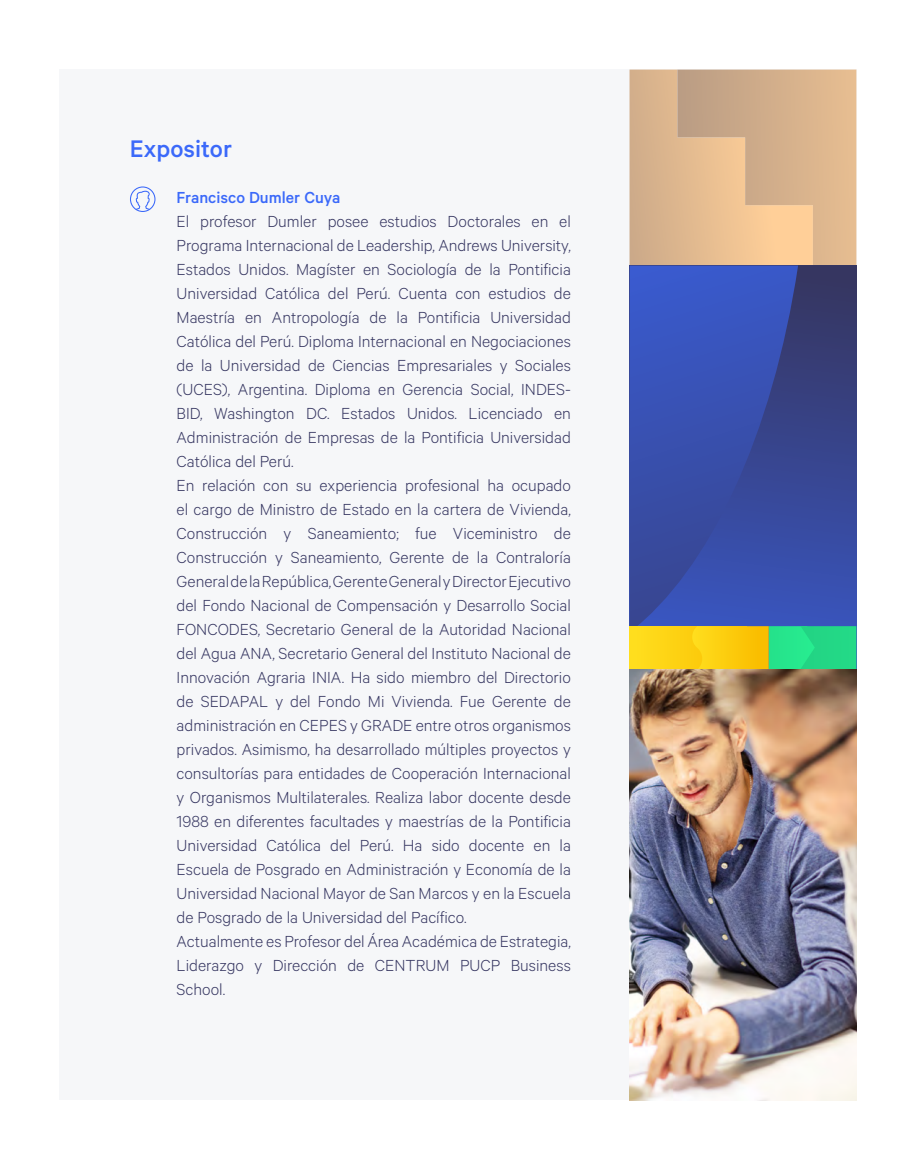
<style>
.page{position:relative;width:915px;height:1170px;background:#fff}
.page>*{position:absolute;margin:0;border:0;box-sizing:border-box;transform-origin:0 0}
.t1{font:500 27px "Calibre";color:#3b69fa}
.t2{font:300 18px/24px "Calibre";color:#363661}
.t3{font:500 18px "Calibre";color:#3b69fa}
</style>
<div class="page">
<div style="left:59px;top:70px;width:797px;height:1030px;background:#f6f7f9"></div>
<svg style="left:130px;top:186px;width:25px;height:26px"></svg>
<svg style="left:629px;top:70px;width:227px;height:195px;background:#dcb68e"></svg>
<svg style="left:797px;top:265px;width:59px;height:361px;background:#37448b"></svg>
<svg style="left:629px;top:265px;width:168px;height:361px;background:#384fae"></svg>
<div style="left:629px;top:626px;width:117px;height:43px;background:#fed617"></div>
<svg style="left:697px;top:626px;width:159px;height:43px"></svg>
<img style="left:629px;top:669px;width:227px;height:431px">
<h1 class="t1" style="left:130px;top:132px;width:104px">Expositor</h1>
<p class="t3" style="left:176px;top:187px;width:165px">Francisco Dumler Cuya</p>
<p class="t2" style="left:176px;top:208px;width:395px">El profesor Dumler posee estudios Doctorales en el Programa Internacional de Leadership, Andrews University, Estados Unidos. Magíster en Sociología de la Pontificia Universidad Católica del Perú. Cuenta con estudios de Maestría en Antropología de la Pontificia Universidad Católica del Perú. Diploma Internacional en Negociaciones de la Universidad de Ciencias Empresariales y Sociales (UCES), Argentina. Diploma en Gerencia Social, INDES-BID, Washington DC. Estados Unidos. Licenciado en Administración de Empresas de la Pontificia Universidad Católica del Perú.<br>En relación con su experiencia profesional ha ocupado el cargo de Ministro de Estado en la cartera de Vivienda, Construcción y Saneamiento; fue Viceministro de Construcción y Saneamiento, Gerente de la Contraloría General de la República, Gerente General y Director Ejecutivo del Fondo Nacional de Compensación y Desarrollo Social FONCODES, Secretario General de la Autoridad Nacional del Agua ANA, Secretario General del Instituto Nacional de Innovación Agraria INIA. Ha sido miembro del Directorio de SEDAPAL y del Fondo Mi Vivienda. Fue Gerente de administración en CEPES y GRADE entre otros organismos privados. Asimismo, ha desarrollado múltiples proyectos y consultorías para entidades de Cooperación Internacional y Organismos Multilaterales. Realiza labor docente desde 1988 en diferentes facultades y maestrías de la Pontificia Universidad Católica del Perú. Ha sido docente en la Escuela de Posgrado en Administración y Economía de la Universidad Nacional Mayor de San Marcos y en la Escuela de Posgrado de la Universidad del Pacífico.<br>Actualmente es Profesor del Área Académica de Estrategia, Liderazgo y Dirección de CENTRUM PUCP Business School.</p>
</div>
